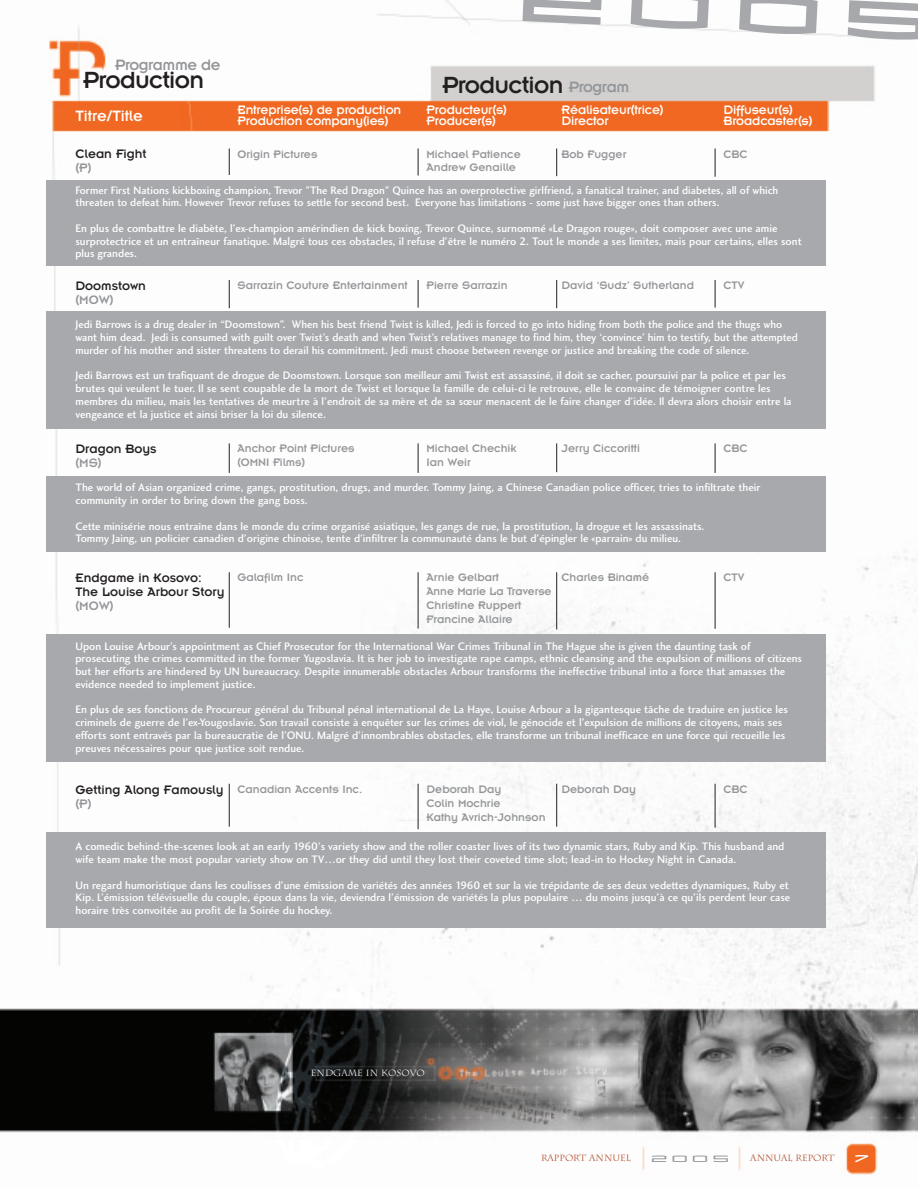
<style>
.page{position:relative;width:918px;height:1188px;background:#fff}
.page>*{position:absolute;margin:0;border:0;box-sizing:border-box;transform-origin:0 0}
.t1{font:700 76.2px "Mata";color:#a7a8ac}
.t2{font:25.65px "Insignia";letter-spacing:-.025em;color:#231f20}
.t3{font:16.5px "Insignia A";color:#fff}
.t4{font:16.5px "Insignia";letter-spacing:-.025em;color:#939598}
.t5{font:700 15px "Mata Cond Bd";color:#fff}
.t6{font:14.4px "Mata";color:#939598}
.t7{font:13.5px/10.5px "Insignia A";letter-spacing:-.01em;color:#fff}
.t8{font:13.5px/14px "Insignia";color:#231f20}
.t9{font:13.5px "Insignia A";color:#939598}
.t10{font:12px/14px "Insignia A";color:#939598}
.t11{font:11.25px/12.8px "Charlotte Sans Medium Plain";color:#fff}
.t12{font:9px "Charlemagne Std";color:#ad4621}
.t13{font:9px "Charlemagne Std";color:#fff}
.s1{font-size:16.5px;color:#939598}
</style>
<div class="page">
<img style="left:0;top:0;width:918px;height:1175px">
<div style="left:46px;top:180px;width:780px;height:85px;background:#a8a9ad"></div>
<svg style="left:229px;top:148px;width:1px;height:27px"></svg>
<svg style="left:418px;top:148px;width:1px;height:28px"></svg>
<svg style="left:556px;top:148px;width:1px;height:28px"></svg>
<svg style="left:715px;top:148px;width:1px;height:29px"></svg>
<div style="left:46px;top:312px;width:780px;height:117px;background:#a8a9ad"></div>
<svg style="left:229px;top:280px;width:1px;height:28px"></svg>
<svg style="left:418px;top:280px;width:1px;height:28px"></svg>
<svg style="left:556px;top:280px;width:1px;height:28px"></svg>
<svg style="left:715px;top:280px;width:1px;height:28px"></svg>
<div style="left:46px;top:477px;width:780px;height:75px;background:#a8a9ad"></div>
<hr style="left:229px;top:443px;width:1px;height:30px;background:#231f20">
<hr style="left:418px;top:443px;width:1px;height:30px;background:#231f20">
<svg style="left:556px;top:443px;width:1px;height:29px"></svg>
<hr style="left:715px;top:443px;width:1px;height:30px;background:#231f20">
<div style="left:46px;top:634px;width:780px;height:128px;background:#a8a9ad"></div>
<hr style="left:229px;top:572px;width:1px;height:56px;background:#231f20">
<hr style="left:418px;top:572px;width:1px;height:56px;background:#231f20">
<hr style="left:556px;top:572px;width:1px;height:58px;background:#231f20">
<hr style="left:715px;top:572px;width:1px;height:57px;background:#231f20">
<div style="left:46px;top:832px;width:780px;height:95px;background:#a8a9ad"></div>
<hr style="left:229px;top:784px;width:1px;height:43px;background:#231f20">
<hr style="left:418px;top:784px;width:1px;height:45px;background:#231f20">
<hr style="left:556px;top:784px;width:1px;height:43px;background:#231f20">
<hr style="left:715px;top:784px;width:1px;height:44px;background:#231f20">
<h3 class="t4" style="left:115px;top:60px;width:107px">Programme de</h3>
<h2 class="t2" style="left:83px;top:72px;width:123px">Production</h2>
<h1 class="t1" style="left:527px;top:-52px;width:436px;rotate:3deg">2005</h1>
<h2 class="t2" style="left:442px;top:77px;width:188px">Production <span class="s1">Program</span></h2>
<h3 class="t3" style="left:76px;top:111px;width:69px">Titre/Title</h3>
<p class="t7" style="left:238px;top:106px;width:165px">Entreprise(s) de production<br>Production company(ies)</p>
<p class="t7" style="left:427px;top:106px;width:82px">Producteur(s)<br>Producer(s)</p>
<p class="t7" style="left:562px;top:106px;width:104px">Réalisateur(trice)<br>Director</p>
<p class="t7" style="left:724px;top:106px;width:90px">Diffuseur(s)<br>Broadcaster(s)</p>
<p class="t8" style="left:76px;top:148px;width:73px">Clean Fight</p>
<p class="t9" style="left:76px;top:164px;width:18px">(P)</p>
<p class="t10" style="left:237px;top:148px;width:81px">Origin Pictures</p>
<p class="t10" style="left:426px;top:148px;width:96px">Michael Patience<br>Andrew Genaille</p>
<p class="t10" style="left:561px;top:148px;width:66px">Bob Fugger</p>
<p class="t10" style="left:724px;top:148px;width:26px">CBC</p>
<p class="t11" style="left:75px;top:185px;width:704px">Former First Nations kickboxing champion, Trevor "The Red Dragon" Quince has an overprotective girlfriend, a fanatical trainer, and diabetes, all of which threaten to defeat him. However Trevor refuses to settle for second best. Everyone has limitations - some just have bigger ones than others.</p>
<p class="t11" style="left:75px;top:223px;width:728px">En plus de combattre le diabète, l’ex-champion amérindien de kick boxing, Trevor Quince, surnommé «Le Dragon rouge», doit composer avec une amie surprotectrice et un entraîneur fanatique. Malgré tous ces obstacles, il refuse d’être le numéro 2. Tout le monde a ses limites, mais pour certains, elles sont plus grandes.</p>
<p class="t8" style="left:75px;top:280px;width:72px">Doomstown</p>
<p class="t9" style="left:75px;top:295px;width:40px">(MOW)</p>
<p class="t10" style="left:237px;top:279px;width:172px">Sarrazin Couture Entertainment</p>
<p class="t10" style="left:427px;top:279px;width:83px">Pierre Sarrazin</p>
<p class="t10" style="left:562px;top:279px;width:134px">David ‘Sudz’ Sutherland</p>
<p class="t10" style="left:724px;top:279px;width:22px">CTV</p>
<p class="t11" style="left:75px;top:319px;width:724px">Jedi Barrows is a drug dealer in “Doomstown”. When his best friend Twist is killed, Jedi is forced to go into hiding from both the police and the thugs who want him dead. Jedi is consumed with guilt over Twist’s death and when Twist’s relatives manage to find him, they ‘convince’ him to testify, but the attempted murder of his mother and sister threatens to derail his commitment. Jedi must choose between revenge or justice and breaking the code of silence.</p>
<p class="t11" style="left:75px;top:370px;width:718px">Jedi Barrows est un trafiquant de drogue de Doomstown. Lorsque son meilleur ami Twist est assassiné, il doit se cacher, poursuivi par la police et par les brutes qui veulent le tuer. Il se sent coupable de la mort de Twist et lorsque la famille de celui-ci le retrouve, elle le convainc de témoigner contre les membres du milieu, mais les tentatives de meurtre à l’endroit de sa mère et de sa sœur menacent de le faire changer d’idée. Il devra alors choisir entre la vengeance et la justice et ainsi briser la loi du silence.</p>
<p class="t8" style="left:75px;top:443px;width:83px">Dragon Boys</p>
<p class="t9" style="left:75px;top:459px;width:28px">(MS)</p>
<p class="t10" style="left:237px;top:443px;width:119px">Anchor Point Pictures (OMNI Films)</p>
<p class="t10" style="left:426px;top:443px;width:92px">Michael Chechik<br>Ian Weir</p>
<p class="t10" style="left:561px;top:443px;width:80px">Jerry Ciccoritti</p>
<p class="t10" style="left:724px;top:443px;width:26px">CBC</p>
<p class="t11" style="left:75px;top:482px;width:687px">The world of Asian organized crime, gangs, prostitution, drugs, and murder. Tommy Jaing, a Chinese Canadian police officer, tries to infiltrate their community in order to bring down the gang boss.</p>
<p class="t11" style="left:75px;top:521px;width:630px">Cette minisérie nous entraîne dans le monde du crime organisé asiatique, les gangs de rue, la prostitution, la drogue et les assassinats.<br>Tommy Jaing, un policier canadien d’origine chinoise, tente d’infiltrer la communauté dans le but d’épingler le «parrain» du milieu.</p>
<p class="t8" style="left:75px;top:572px;width:151px">Endgame in Kosovo:<br>The Louise Arbour Story</p>
<p class="t9" style="left:75px;top:602px;width:40px">(MOW)</p>
<p class="t10" style="left:237px;top:572px;width:68px">Galafilm Inc</p>
<p class="t10" style="left:426px;top:572px;width:127px">Arnie Gelbart<br>Anne Marie La Traverse<br>Christine Ruppert<br>Francine Allaire</p>
<p class="t10" style="left:561px;top:572px;width:89px">Charles Binamé</p>
<p class="t10" style="left:724px;top:572px;width:22px">CTV</p>
<p class="t11" style="left:75px;top:641px;width:728px">Upon Louise Arbour’s appointment as Chief Prosecutor for the International War Crimes Tribunal in The Hague she is given the daunting task of prosecuting the crimes committed in the former Yugoslavia. It is her job to investigate rape camps, ethnic cleansing and the expulsion of millions of citizens but her efforts are hindered by UN bureaucracy. Despite innumerable obstacles Arbour transforms the ineffective tribunal into a force that amasses the evidence needed to implement justice.</p>
<p class="t11" style="left:75px;top:704px;width:714px">En plus de ses fonctions de Procureur général du Tribunal pénal international de La Haye, Louise Arbour a la gigantesque tâche de traduire en justice les criminels de guerre de l’ex-Yougoslavie. Son travail consiste à enquêter sur les crimes de viol, le génocide et l’expulsion de millions de citoyens, mais ses efforts sont entravés par la bureaucratie de l’ONU. Malgré d’innombrables obstacles, elle transforme un tribunal inefficace en une force qui recueille les preuves nécessaires pour que justice soit rendue.</p>
<p class="t8" style="left:75px;top:784px;width:150px">Getting Along Famously</p>
<p class="t9" style="left:75px;top:799px;width:18px">(P)</p>
<p class="t10" style="left:237px;top:783px;width:126px">Canadian Accents Inc.</p>
<p class="t10" style="left:426px;top:783px;width:121px">Deborah Day<br>Colin Mochrie<br>Kathy Avrich-Johnson</p>
<p class="t10" style="left:561px;top:783px;width:76px">Deborah Day</p>
<p class="t10" style="left:724px;top:783px;width:26px">CBC</p>
<p class="t11" style="left:75px;top:841px;width:710px">A comedic behind-the-scenes look at an early 1960's variety show and the roller coaster lives of its two dynamic stars, Ruby and Kip. This husband and wife team make the most popular variety show on TV…or they did until they lost their coveted time slot; lead-in to Hockey Night in Canada.</p>
<p class="t11" style="left:75px;top:880px;width:716px">Un regard humoristique dans les coulisses d’une émission de variétés des années 1960 et sur la vie trépidante de ses deux vedettes dynamiques, Ruby et<br>Kip. L’émission télévisuelle du couple, époux dans la vie, deviendra l’émission de variétés la plus populaire … du moins jusqu’à ce qu’ils perdent leur case horaire très convoitée au profit de la Soirée du hockey.</p>
<p class="t13" style="left:311px;top:1068px;width:115px">ENDGAME IN KOSOVO</p>
<p class="t12" style="left:541px;top:1152px;width:91px">RAPPORT ANNUEL</p>
<p class="t12" style="left:750px;top:1152px;width:86px">ANNUAL REPORT</p>
<p class="t6" style="left:652px;top:1148px;width:83px">2005</p>
<h3 class="t5" style="left:856px;top:1148px;width:20px">7</h3>
</div>
